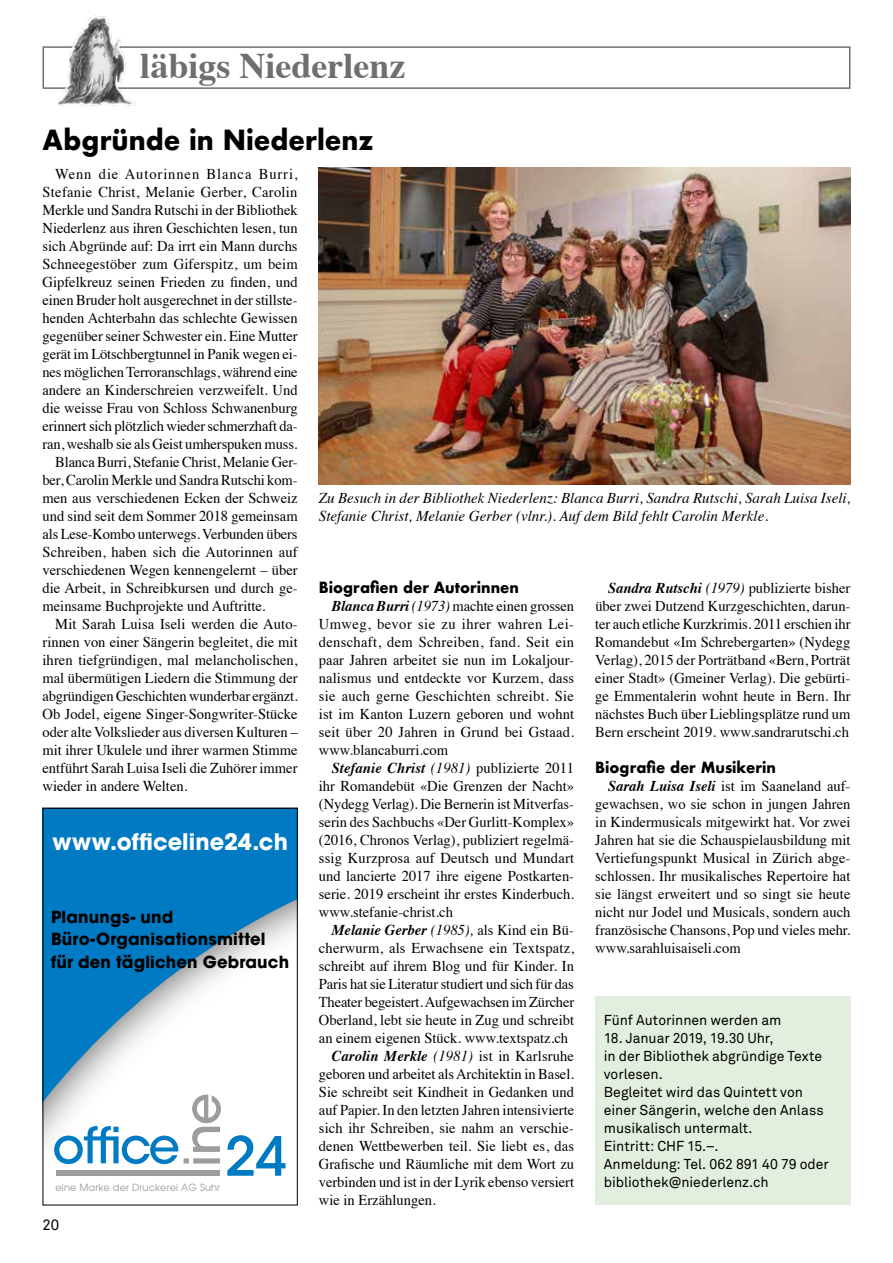
<style>
.page{position:relative;width:893px;height:1263px;background:#fff}
.page>*{position:absolute;margin:0;border:0;box-sizing:border-box;transform-origin:0 0}
.t1{font:700 36px "Times";color:#706f6f}
.t2{font:700 27px "Futura";color:#000;scale:.95 1}
.t3{font:700 22.65px "ITC Avant Garde Std";letter-spacing:.005em;color:#fff}
.t4{font:700 16.65px/22.6px "ITC Avant Garde Std";letter-spacing:.01em;color:#000}
.t5{font:15px/18px "Times";color:#000;text-align:justify}
.t6{font:italic 15px/18px "Times";color:#000}
.t7{font:700 15px "Futura";color:#000;scale:.95 1}
.t8{font:15px "Times";letter-spacing:.02em;color:#000}
.t9{font:italic 700 15px "Times";color:#000}
.t10{font:15px "Times";letter-spacing:.06em;color:#000}
.t11{font:15px "Akkurat Pro";color:#000}
.t12{font:14.25px/18px "Akkurat Pro";color:#000}
.t13{font:9.9px "Avant Garde";letter-spacing:.01em;color:#9d9d9c}
.s1{font-weight:700;font-style:italic}
.s2{font-style:italic}
.s3{font-weight:400}
.s4{font-weight:400;font-style:normal}
</style>
<div class="page">
<div style="left:43px;top:46px;width:807px;height:43px;border:2px solid #706f6f"></div>
<img style="left:57px;top:15px;width:81px;height:90px">
<svg style="left:45px;top:810px;width:251px;height:366px;fill:#007ac2"></svg>
<div style="left:43px;top:808px;width:255px;height:397px;border:1px solid #000"></div>
<div style="left:56px;top:1170px;width:164px;height:5px;background:#9d9d9c"></div>
<svg style="left:54px;top:1095px;width:167px;height:69px"></svg>
<svg style="left:228px;top:1135px;width:57px;height:40px"></svg>
<img style="left:319px;top:167px;width:531px;height:317px">
<div style="left:595px;top:996px;width:255px;height:208px;background:#e2efdf"></div>
<h1 class="t1" style="left:140px;top:51px;width:266px">läbigs Niederlenz</h1>
<h2 class="t2" style="left:43px;top:122px;width:350px">Abgründe in Niederlenz</h2>
<p class="t10" style="left:55px;top:167px;width:244px">Wenn die Autorinnen Blanca Burri,</p>
<p class="t8" style="left:43px;top:185px;width:257px">Stefanie Christ, Melanie Gerber, Carolin</p>
<p class="t5" style="left:43px;top:202px;width:257px">Merkle und Sandra Rutschi in der Bibliothek</p>
<p class="t5" style="left:43px;top:220px;width:257px">Niederlenz aus ihren Geschichten lesen, tun</p>
<p class="t5" style="left:43px;top:238px;width:257px">sich Abgründe auf: Da irrt ein Mann durchs</p>
<p class="t5" style="left:43px;top:256px;width:257px">Schneegestöber zum Giferspitz, um beim</p>
<p class="t5" style="left:43px;top:274px;width:257px">Gipfelkreuz seinen Frieden zu finden, und</p>
<p class="t5" style="left:43px;top:292px;width:257px">einen Bruder holt ausgerechnet in der stillste-</p>
<p class="t5" style="left:43px;top:310px;width:257px">henden Achterbahn das schlechte Gewissen</p>
<p class="t5" style="left:43px;top:328px;width:257px">gegenüber seiner Schwester ein. Eine Mutter</p>
<p class="t5" style="left:43px;top:346px;width:257px">gerät im Lötschbergtunnel in Panik wegen ei-</p>
<p class="t5" style="left:43px;top:364px;width:257px">nes möglichen Terroranschlags, während eine</p>
<p class="t5" style="left:43px;top:382px;width:257px">andere an Kinderschreien verzweifelt. Und</p>
<p class="t5" style="left:43px;top:400px;width:257px">die weisse Frau von Schloss Schwanenburg</p>
<p class="t5" style="left:43px;top:418px;width:257px">erinnert sich plötzlich wieder schmerzhaft da-</p>
<p class="t5" style="left:43px;top:436px;width:257px">ran, weshalb sie als Geist umherspuken muss.</p>
<p class="t5" style="left:55px;top:454px;width:244px">Blanca Burri, Stefanie Christ, Melanie Ger-</p>
<p class="t5" style="left:43px;top:472px;width:257px">ber, Carolin Merkle und Sandra Rutschi kom-</p>
<p class="t5" style="left:43px;top:490px;width:257px">men aus verschiedenen Ecken der Schweiz</p>
<p class="t5" style="left:43px;top:508px;width:257px">und sind seit dem Sommer 2018 gemeinsam</p>
<p class="t5" style="left:43px;top:526px;width:256px">als Lese-Kombo unterwegs. Verbunden übers</p>
<p class="t5" style="left:43px;top:544px;width:257px">Schreiben, haben sich die Autorinnen auf</p>
<p class="t5" style="left:43px;top:562px;width:257px">verschiedenen Wegen kennengelernt – über</p>
<p class="t5" style="left:43px;top:580px;width:257px">die Arbeit, in Schreibkursen und durch ge-</p>
<p class="t5" style="left:43px;top:598px;width:225px">meinsame Buchprojekte und Auftritte.</p>
<p class="t5" style="left:55px;top:616px;width:244px">Mit Sarah Luisa Iseli werden die Auto-</p>
<p class="t5" style="left:43px;top:634px;width:257px">rinnen von einer Sängerin begleitet, die mit</p>
<p class="t5" style="left:43px;top:652px;width:257px">ihren tiefgründigen, mal melancholischen,</p>
<p class="t5" style="left:43px;top:670px;width:257px">mal übermütigen Liedern die Stimmung der</p>
<p class="t5" style="left:43px;top:688px;width:257px">abgründigen Geschichten wunderbar ergänzt.</p>
<p class="t5" style="left:43px;top:706px;width:257px">Ob Jodel, eigene Singer-Songwriter-Stücke</p>
<p class="t5" style="left:43px;top:724px;width:257px">oder alte Volkslieder aus diversen Kulturen –</p>
<p class="t5" style="left:43px;top:742px;width:257px">mit ihrer Ukulele und ihrer warmen Stimme</p>
<p class="t5" style="left:43px;top:760px;width:257px">entführt Sarah Luisa Iseli die Zuhörer immer</p>
<p class="t5" style="left:43px;top:778px;width:146px">wieder in andere Welten.</p>
<h3 class="t3" style="left:52px;top:827px;width:237px">www.officeline24.ch</h3>
<p class="t4" style="left:51px;top:905px;width:240px">Planungs- und<br>Büro-Organisationsmittel für den täglichen Gebrauch</p>
<p class="t13" style="left:55px;top:1181px;width:166px">eine Marke der Druckerei AG Suhr</p>
<p class="t11" style="left:43px;top:1216px;width:18px">20</p>
<p class="t6" style="left:319px;top:490px;width:533px">Zu Besuch in der Bibliothek Niederlenz: Blanca Burri, Sandra Rutschi, Sarah Luisa Iseli,<br>Stefanie Christ, Melanie Gerber (vlnr.). Auf dem Bild fehlt Carolin Merkle.</p>
<p class="t7" style="left:319px;top:577px;width:212px">Biografien der Autorinnen</p>
<p class="t5" style="left:319px;top:598px;width:257px;text-indent:13px"><span class="s1">Blanca Burri</span> <span class="s2">(1973)</span> machte einen grossen Umweg, bevor sie zu ihrer wahren Lei&shy;denschaft, dem Schreiben, fand. Seit ein paar Jahren arbeitet sie nun im Lokaljour&shy;nalismus und entdeckte vor Kurzem, dass sie auch gerne Geschichten schreibt. Sie ist im Kanton Luzern geboren und wohnt seit über 20 Jahren in Grund bei Gstaad. www.blancaburri.com</p>
<p class="t5" style="left:319px;top:760px;width:257px;text-indent:13px"><span class="s1">Stefanie Christ</span> <span class="s2">(1981)</span> publizierte 2011 ihr Romandebüt «Die Grenzen der Nacht» (Nydegg Verlag). Die Bernerin ist Mitverfas&shy;serin des Sachbuchs «Der Gurlitt-Komplex» (2016, Chronos Verlag), publiziert regelmä&shy;ssig Kurzprosa auf Deutsch und Mundart und lancierte 2017 ihre eigene Postkarten&shy;serie. 2019 erscheint ihr erstes Kinderbuch. www.stefanie-christ.ch</p>
<p class="t9" style="left:332px;top:923px;width:244px">Melanie Gerber <span class="s3">(1985),</span> <span class="s4">als Kind ein Bü-</span></p>
<p class="t5" style="left:319px;top:940px;width:257px">cherwurm, als Erwachsene ein Textspatz,</p>
<p class="t5" style="left:319px;top:958px;width:257px">schreibt auf ihrem Blog und für Kinder. In</p>
<p class="t5" style="left:319px;top:976px;width:257px">Paris hat sie Literatur studiert und sich für das</p>
<p class="t5" style="left:319px;top:994px;width:257px">Theater begeistert. Aufgewachsen im Zürcher</p>
<p class="t5" style="left:319px;top:1012px;width:257px">Oberland, lebt sie heute in Zug und schreibt</p>
<p class="t5" style="left:319px;top:1030px;width:251px">an einem eigenen Stück. www.textspatz.ch</p>
<p class="t5" style="left:332px;top:1048px;width:244px"><span class="s1">Carolin Merkle</span> <span class="s2">(1981)</span> ist in Karlsruhe</p>
<p class="t5" style="left:319px;top:1066px;width:257px">geboren und arbeitet als Architektin in Basel.</p>
<p class="t5" style="left:319px;top:1084px;width:257px">Sie schreibt seit Kindheit in Gedanken und</p>
<p class="t5" style="left:319px;top:1102px;width:257px">auf Papier. In den letzten Jahren intensivierte</p>
<p class="t5" style="left:319px;top:1120px;width:257px">sich ihr Schreiben, sie nahm an verschie-</p>
<p class="t5" style="left:319px;top:1138px;width:257px">denen Wettbewerben teil. Sie liebt es, das</p>
<p class="t5" style="left:319px;top:1156px;width:257px">Grafische und Räumliche mit dem Wort zu</p>
<p class="t5" style="left:319px;top:1174px;width:257px">verbinden und ist in der Lyrik ebenso versiert</p>
<p class="t5" style="left:319px;top:1192px;width:118px">wie in Erzählungen.</p>
<p class="t5" style="left:595px;top:580px;width:257px;text-indent:13px"><span class="s1">Sandra Rutschi</span> <span class="s2">(1979)</span> publizierte bisher über zwei Dutzend Kurzgeschichten, darun&shy;ter auch etliche Kurzkrimis. 2011 erschien ihr Romandebut «Im Schrebergarten» (Nydegg Verlag), 2015 der Porträtband «Bern, Porträt einer Stadt» (Gmeiner Verlag). Die gebürti&shy;ge Emmentalerin wohnt heute in Bern. Ihr nächstes Buch über Lieblingsplätze rund um Bern erscheint 2019. www.sandrarutschi.ch</p>
<p class="t7" style="left:595px;top:757px;width:191px">Biografie der Musikerin</p>
<p class="t5" style="left:595px;top:778px;width:257px;text-indent:13px"><span class="s1">Sarah Luisa Iseli</span> ist im Saaneland auf&shy;gewachsen, wo sie schon in jungen Jahren in Kindermusicals mitgewirkt hat. Vor zwei Jahren hat sie die Schauspielausbildung mit Vertiefungspunkt Musical in Zürich abge&shy;schlossen. Ihr musikalisches Repertoire hat sie längst erweitert und so singt sie heute nicht nur Jodel und Musicals, sondern auch französische Chansons, Pop und vieles mehr. www.sarahluisaiseli.com</p>
<p class="t12" style="left:604px;top:1011px;width:179px">Fünf Autorinnen werden am</p>
<p class="t12" style="left:604px;top:1029px;width:227px">18. Januar 2019, 19.30 Uhr,<br>in der Bibliothek abgründige Texte vorlesen.<br>Begleitet wird das Quintett von einer Sängerin, welche den Anlass musikalisch untermalt.<br>Eintritt: CHF 15.–.<br>Anmeldung: Tel. 062 891 40 79 oder bibliothek@niederlenz.ch</p>
</div>
